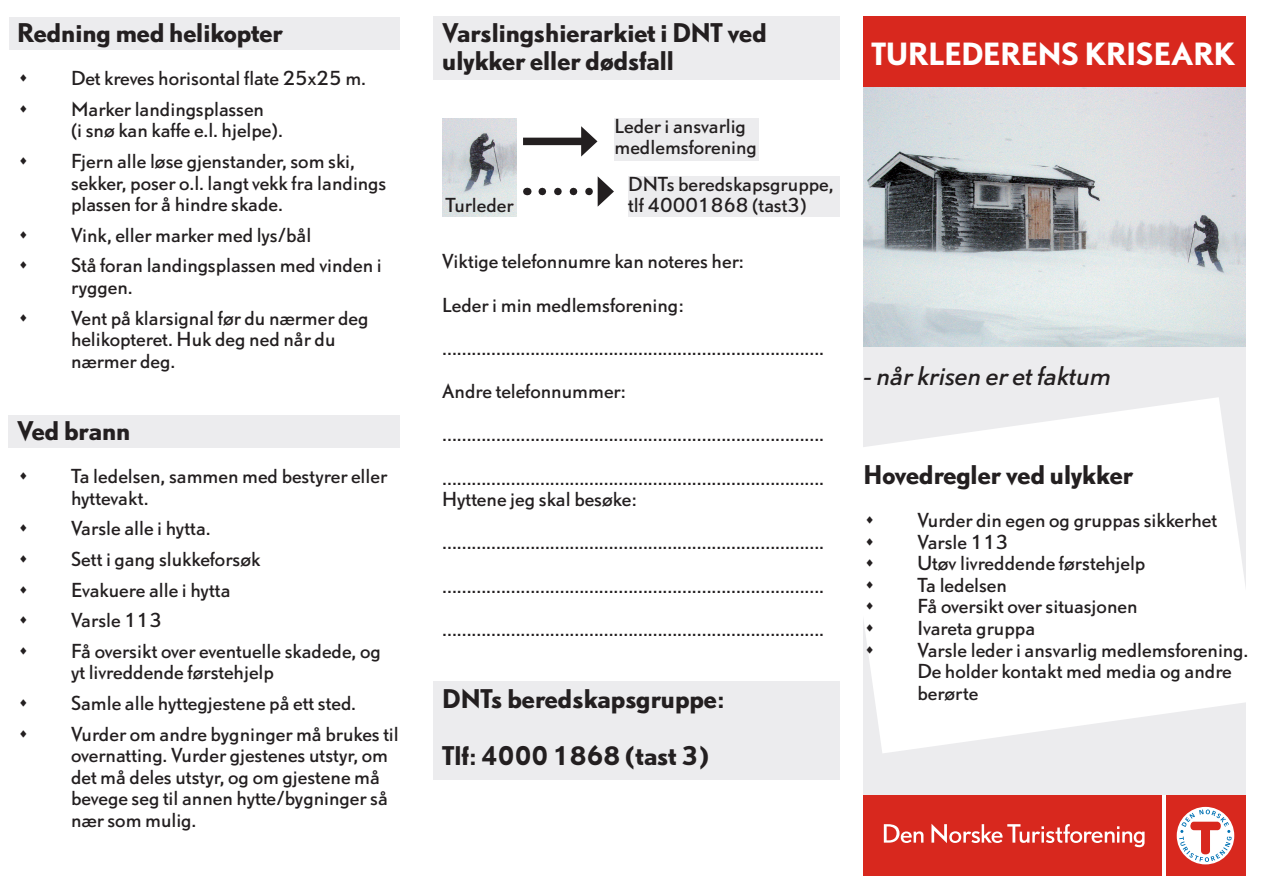
<style>
.page{position:relative;width:1263px;height:893px;background:#fff}
.page>*{position:absolute;margin:0;border:0;box-sizing:border-box;transform-origin:0 0}
.t1{font:700 28.5px "DTL Nobel TOT";color:#fff}
.t2{font:700 24px/28.8px "DTL Nobel TOT";color:#231f20}
.t3{font:700 24px "DTL Nobel TOT";letter-spacing:-.02em;color:#231f20}
.t4{font:italic 24px "DTL Nobel TOT";color:#231f20}
.t5{font:18px/21.6px "DTL Nobel TOT";color:#231f20}
</style>
<div class="page">
<div style="left:434px;top:681px;width:406px;height:98px;background:#ececee"></div>
<div style="left:434px;top:17px;width:406px;height:63px;background:#ececee"></div>
<div style="left:9px;top:415px;width:391px;height:33px;background:#ececee"></div>
<div style="left:10px;top:17px;width:390px;height:33px;background:#ececee"></div>
<div style="left:863px;top:347px;width:383px;height:448px;background:#ececee"></div>
<svg style="left:863px;top:397px;width:383px;height:356px;fill:#fff"></svg>
<div style="left:863px;top:16px;width:383px;height:71px;background:#d8281e"></div>
<div style="left:1165px;top:795px;width:81px;height:81px;background:#d8281e"></div>
<div style="left:1177px;top:807px;width:57px;height:57px;background:#fff;border-radius:50%"></div>
<svg style="left:1179px;top:809px;width:52px;height:53px"></svg>
<div style="left:863px;top:795px;width:299px;height:81px;background:#d8281e"></div>
<svg style="left:884px;top:824px;width:39px;height:19px"></svg>
<svg style="left:931px;top:824px;width:213px;height:23px"></svg>
<img style="left:863px;top:87px;width:383px;height:260px">
<div style="left:614px;top:118px;width:145px;height:43px;background:#ececee"></div>
<img style="left:442px;top:118px;width:75px;height:99px">
<div style="left:523px;top:138px;width:64px;height:7px;background:#231f20"></div>
<svg style="left:581px;top:126px;width:16px;height:31px"></svg>
<svg style="left:542px;top:176px;width:72px;height:31px"></svg>
<div style="left:628px;top:176px;width:212px;height:41px;background:#ececee"></div>
<h2 class="t2" style="left:17px;top:17px;width:267px">Redning med helikopter</h2>
<p class="t5" style="left:17px;top:67px;width:351px">• Det kreves horisontal flate 25x25 m.</p>
<p class="t5" style="left:71px;top:98px;width:213px;text-indent:-54px">• Marker landingsplassen<br>(i snø kan kaffe e.l. hjelpe).</p>
<p class="t5" style="left:71px;top:150px;width:317px;text-indent:-54px">• Fjern alle løse gjenstander, som ski, sekker, poser o.l. langt vekk fra landings plassen for å hindre skade.</p>
<p class="t5" style="left:17px;top:224px;width:296px">• Vink, eller marker med lys/bål</p>
<p class="t5" style="left:71px;top:254px;width:312px;text-indent:-54px">• Stå foran landingsplassen med vinden i ryggen.</p>
<p class="t5" style="left:71px;top:307px;width:299px;text-indent:-54px">• Vent på klarsignal før du nærmer deg helikopteret. Huk deg ned når du nærmer deg.</p>
<h2 class="t2" style="left:17px;top:415px;width:115px">Ved brann</h2>
<p class="t5" style="left:71px;top:465px;width:318px;text-indent:-54px">• Ta ledelsen, sammen med bestyrer eller hyttevakt.</p>
<p class="t5" style="left:17px;top:517px;width:195px">• Varsle alle i hytta.</p>
<p class="t5" style="left:17px;top:548px;width:245px">• Sett i gang slukkeforsøk</p>
<p class="t5" style="left:17px;top:578px;width:215px">• Evakuere alle i hytta</p>
<p class="t5" style="left:17px;top:609px;width:147px">• Varsle 113</p>
<p class="t5" style="left:71px;top:640px;width:311px;text-indent:-54px">• Få oversikt over eventuelle skadede, og yt livreddende førstehjelp</p>
<p class="t5" style="left:17px;top:692px;width:341px">• Samle alle hyttegjestene på ett sted.</p>
<p class="t5" style="left:71px;top:722px;width:329px;text-indent:-54px">• Vurder om andre bygninger må brukes til overnatting. Vurder gjestenes utstyr, om det må deles utstyr, og om gjestene må bevege seg til annen hytte/bygninger så nær som mulig.</p>
<h2 class="t2" style="left:442px;top:17px;width:326px">Varslingshierarkiet i DNT ved ulykker eller dødsfall</h2>
<p class="t5" style="left:614px;top:115px;width:144px">Leder i ansvarlig medlemsforening</p>
<p class="t5" style="left:628px;top:173px;width:207px">DNTs beredskapsgruppe,</p>
<p class="t5" style="left:445px;top:194px;width:70px">Turleder</p>
<p class="t5" style="left:628px;top:194px;width:180px">tlf 40001868 (tast3)</p>
<p class="t5" style="left:442px;top:250px;width:303px">Viktige telefonnumre kan noteres her:</p>
<p class="t5" style="left:442px;top:294px;width:243px">Leder i min medlemsforening:</p>
<p class="t5" style="left:442px;top:337px;width:383px">..............................................................................</p>
<p class="t5" style="left:442px;top:380px;width:185px">Andre telefonnummer:</p>
<p class="t5" style="left:442px;top:423px;width:383px">..............................................................................</p>
<p class="t5" style="left:442px;top:466px;width:383px">..............................................................................<br>Hyttene jeg skal besøke:</p>
<p class="t5" style="left:442px;top:531px;width:383px">..............................................................................</p>
<p class="t5" style="left:442px;top:574px;width:383px">..............................................................................</p>
<p class="t5" style="left:442px;top:618px;width:383px">..............................................................................</p>
<h2 class="t2" style="left:442px;top:683px;width:283px">DNTs beredskapsgruppe:</h2>
<h2 class="t2" style="left:442px;top:741px;width:268px">Tlf: 4000 1868 (tast 3)</h2>
<h1 class="t1" style="left:871px;top:34px;width:365px">Turlederens kriseark</h1>
<h2 class="t4" style="left:863px;top:359px;width:249px">- når krisen er et faktum</h2>
<h2 class="t3" style="left:863px;top:457px;width:271px">Hovedregler ved ulykker</h2>
<p class="t5" style="left:863px;top:509px;width:355px">• Vurder din egen og gruppas sikkerhet</p>
<p class="t5" style="left:863px;top:530px;width:147px">• Varsle 113</p>
<p class="t5" style="left:863px;top:552px;width:283px">• Utøv livreddende førstehjelp</p>
<p class="t5" style="left:863px;top:574px;width:145px">• Ta ledelsen</p>
<p class="t5" style="left:863px;top:595px;width:276px">• Få oversikt over situasjonen</p>
<p class="t5" style="left:863px;top:617px;width:173px">• Ivareta gruppa</p>
<p class="t5" style="left:917px;top:638px;width:332px;text-indent:-54px">• Varsle leder i ansvarlig medlemsforening.<br>De holder kontakt med media og andre berørte</p>
</div>
